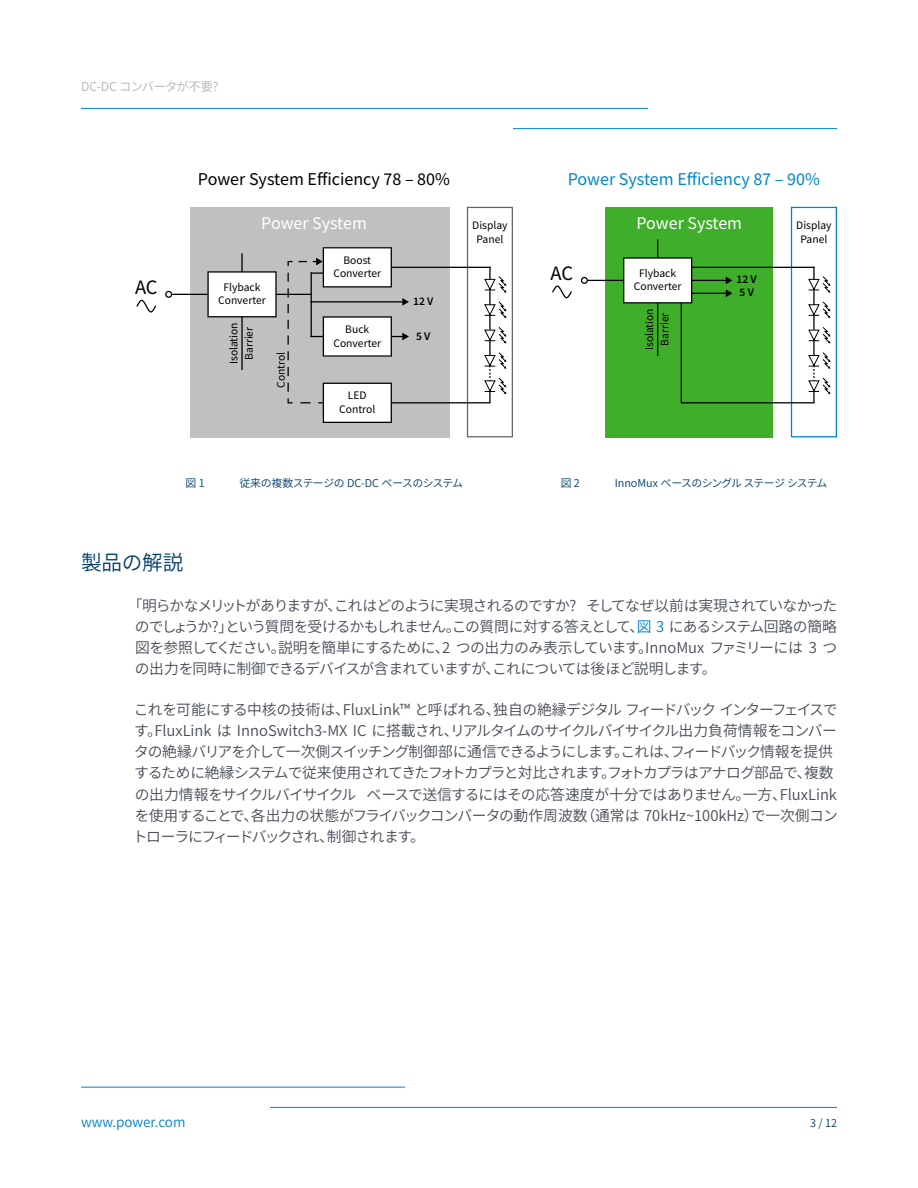
<style>
.page{position:relative;width:918px;height:1188px;background:#fff}
.page>*{position:absolute;margin:0;border:0;box-sizing:border-box;transform-origin:0 0}
.t1{font:20.7px "Source Han Sans JP";letter-spacing:-.01em;color:#003e6a}
.t2{font:20.55px "Source Sans Pro";color:#000}
.t3{font:18px "Source Sans Pro";color:#000}
.t4{font:18px "Source Sans Pro";color:#0085c9}
.t5{font:18px "Source Sans Pro";letter-spacing:-.005em;color:#fff}
.t6{font:14.85px/21px "Source Han Sans JP";letter-spacing:-.05em;color:#474c55;text-align:justify}
.t7{font:13.5px "Source Han Sans JP";color:#0081c9}
.t8{font:12.15px "Source Han Sans JP";letter-spacing:-.03em;color:#b2b5b6}
.t9{font:11.55px/13.8px "Source Sans Pro";color:#000;text-align:center}
.t10{font:600 11.55px "Source Sans Pro";color:#000}
.t11{font:10.8px "Source Han Sans JP";letter-spacing:-.035em;color:#003e6a}
.t12{font:10.8px "Source Han Sans JP";letter-spacing:-.055em;color:#003e6a}
.s1{color:#0081c9}
</style>
<div class="page">
<hr style="left:270px;top:1107px;width:567px;height:1px;background:#0081c9">
<hr style="left:81px;top:1087px;width:324px;height:1px;background:#0081c9">
<hr style="left:513px;top:128px;width:324px;height:1px;background:#0081c9">
<hr style="left:81px;top:108px;width:567px;height:1px;background:#0081c9">
<div style="left:606px;top:207px;width:167px;height:230px;background:#3fae2a"></div>
<hr style="left:589px;top:280px;width:34px;height:1px;background:#000">
<div style="left:581px;top:277px;width:7px;height:7px;border:1px solid #000;border-radius:50%"></div>
<svg style="left:552px;top:285px;width:20px;height:14px"></svg>
<svg style="left:623px;top:207px;width:214px;height:230px"></svg>
<div style="left:190px;top:207px;width:260px;height:230px;background:#c0c0c0"></div>
<hr style="left:173px;top:294px;width:34px;height:1px;background:#000">
<hr style="left:277px;top:294px;width:34px;height:1px;background:#000">
<hr style="left:241px;top:317px;width:2px;height:52px;background:#000">
<hr style="left:392px;top:267px;width:98px;height:1px;background:#000">
<hr style="left:392px;top:402px;width:98px;height:1px;background:#000">
<svg style="left:287px;top:247px;width:122px;height:176px"></svg>
<svg style="left:207px;top:254px;width:70px;height:63px"></svg>
<svg style="left:467px;top:207px;width:46px;height:230px"></svg>
<div style="left:165px;top:291px;width:7px;height:7px;border:1px solid #000;border-radius:50%"></div>
<svg style="left:136px;top:299px;width:21px;height:14px"></svg>
<p class="t8" style="left:81px;top:79px;width:139px">DC-DC コンバータが不要?</p>
<p class="t3" style="left:198px;top:167px;width:254px">Power System E-iciency 78 – 80%</p>
<p class="t4" style="left:568px;top:167px;width:254px">Power System E-iciency 87 – 90%</p>
<h2 class="t2" style="left:135px;top:274px;width:24px">AC</h2>
<p class="t5" style="left:261px;top:212px;width:107px">Power System</p>
<p class="t9" style="left:218px;top:280px;width:49px">Flyback<br>Converter</p>
<p class="t9" style="left:226px;top:364px;width:43px;line-height:15.3px;rotate:-90deg">Isolation<br>Barrier</p>
<p class="t9" style="left:274px;top:388px;width:38px;rotate:-90deg">Control</p>
<p class="t9" style="left:333px;top:253px;width:49px">Boost<br>Converter</p>
<p class="t9" style="left:333px;top:322px;width:49px">Buck<br>Converter</p>
<p class="t9" style="left:339px;top:388px;width:38px">LED<br>Control</p>
<p class="t10" style="left:413px;top:293px;width:22px">12 V</p>
<p class="t10" style="left:416px;top:328px;width:16px">5 V</p>
<p class="t9" style="left:472px;top:218px;width:37px">Display<br>Panel</p>
<h2 class="t2" style="left:551px;top:260px;width:24px">AC</h2>
<p class="t5" style="left:637px;top:212px;width:107px">Power System</p>
<p class="t9" style="left:634px;top:266px;width:49px">Flyback<br>Converter</p>
<p class="t9" style="left:642px;top:350px;width:43px;line-height:15.3px;rotate:-90deg">Isolation<br>Barrier</p>
<p class="t10" style="left:737px;top:272px;width:22px">12 V</p>
<p class="t10" style="left:739px;top:285px;width:16px">5 V</p>
<p class="t9" style="left:796px;top:218px;width:37px">Display<br>Panel</p>
<p class="t11" style="left:185px;top:477px;width:21px">図 1</p>
<p class="t11" style="left:239px;top:477px;width:225px">従来の複数ステージの DC-DC ベースのシステム</p>
<p class="t11" style="left:561px;top:477px;width:21px">図 2</p>
<p class="t12" style="left:615px;top:477px;width:214px">InnoMux ベースのシングル ステージ システム</p>
<h1 class="t1" style="left:81px;top:551px;width:104px">製品の解説</h1>
<p class="t6" style="left:135px;top:596px;width:704px;text-indent:-7px">「明らかなメリットがありますが、これはどのように実現されるのですか? そしてなぜ以前は実現されていなかったのでしょうか?」という質問を受けるかもしれません。この質問に対する答えとして、<span class="s1">図 3</span> にあるシステム回路の簡略図を参照してください。説明を簡単にするために、2 つの出力のみ表示しています。InnoMux ファミリーには 3 つの出力を同時に制御できるデバイスが含まれていますが、これについては後ほど説明します。</p>
<p class="t6" style="left:133px;top:700px;width:707px;text-align:left">これを可能にする中核の技術は、FluxLink™ と呼ばれる、独自の絶縁デジタル フィードバック インターフェイスです。FluxLink は InnoSwitch3-MX IC に搭載され、リアルタイムのサイクルバイサイクル出力負荷情報をコンバータの絶縁バリアを介して一次側スイッチング制御部に通信できるようにします。これは、フィードバック情報を提供するために絶縁システムで従来使用されてきたフォトカプラと対比されます。フォトカプラはアナログ部品で、複数の出力情報をサイクルバイサイクル ベースで送信するにはその応答速度が十分ではありません。一方、FluxLinkを使用することで、各出力の状態がフライバックコンバータの動作周波数（通常は 70kHz~100kHz）で一次側コントローラにフィードバックされ、制御されます。</p>
<p class="t7" style="left:81px;top:1114px;width:106px">www.power.com</p>
<p class="t11" style="left:810px;top:1117px;width:28px">3 / 12</p>
</div>
